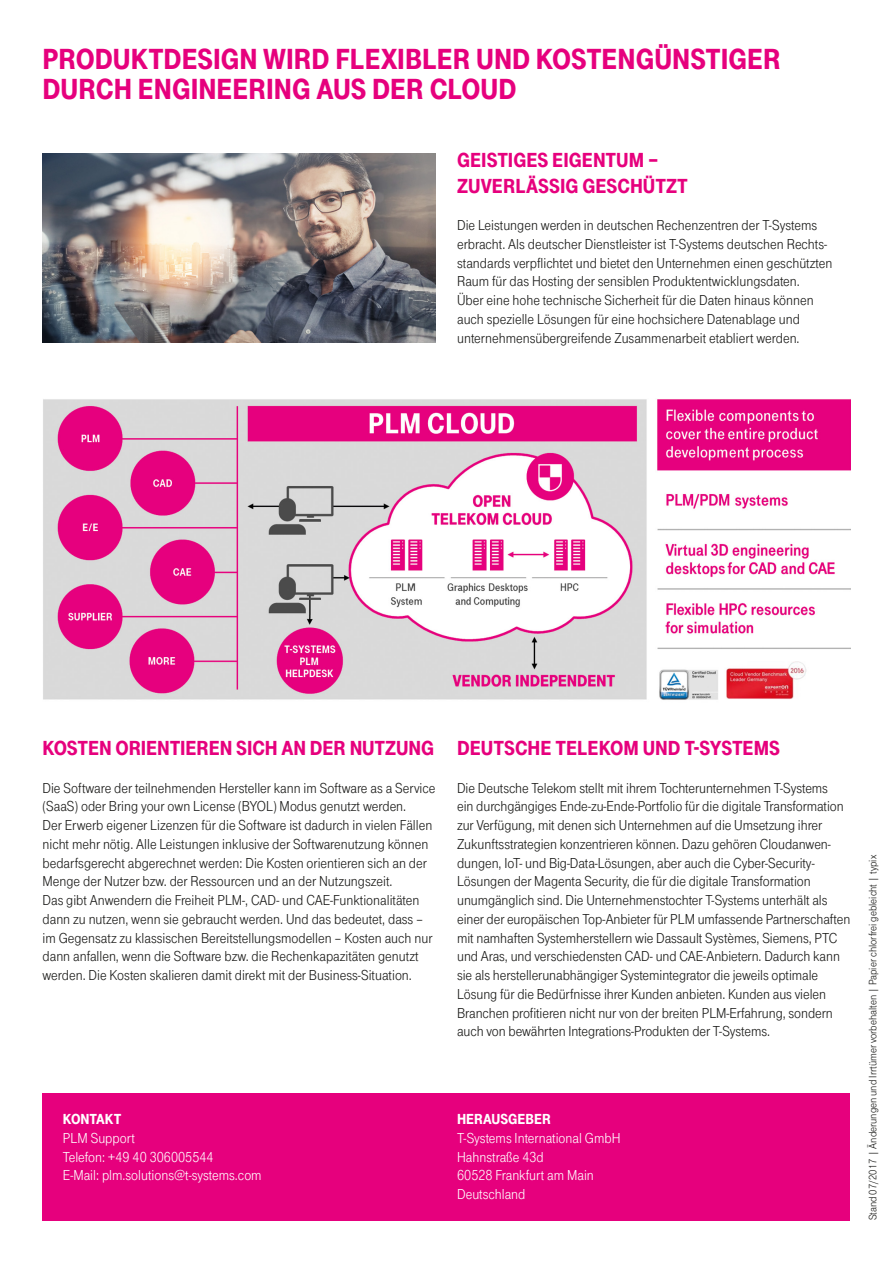
<style>
.page{position:relative;width:893px;height:1263px;background:#fff}
.page>*{position:absolute;margin:0;border:0;box-sizing:border-box;transform-origin:0 0}
.t1{font:900 30px/30px "Tele Grotesk Headline";color:#e6007d}
.t2{font:900 21px/26.2px "Tele Grotesk Headline";color:#e6007d}
.t3{font:15px/18.8px "Tele Grotesk Norm";letter-spacing:-.005em;color:#1a1a18}
.t4{font:15px/18.8px "Tele Grotesk Norm";color:#fff}
.t5{font:900 15px "Tele Grotesk Headline";color:#fff}
.t6{font:11.25px "Tele Grotesk Norm";color:#1a1a18}
</style>
<div class="page">
<img style="left:43px;top:154px;width:393px;height:189px">
<div style="left:43px;top:1093px;width:807px;height:127px;background:#e6007d"></div>
<img style="left:43px;top:399px;width:807px;height:301px">
<h1 class="t1" style="left:43px;top:44px;width:740px">PRODUKTDESIGN WIRD FLEXIBLER UND KOSTENGÜNSTIGER<br>DURCH ENGINEERING AUS DER CLOUD</h1>
<h2 class="t2" style="left:457px;top:147px;width:232px">GEISTIGES EIGENTUM –<br>ZUVERLÄSSIG GESCHÜTZT</h2>
<p class="t3" style="left:457px;top:216px;width:377px">Die Leistungen werden in deutschen Rechenzentren der T-Systems erbracht. Als deutscher Dienstleister ist T-Systems deutschen Rechts&shy;standards verpflichtet und bietet den Unternehmen einen geschützten Raum für das Hosting der sensiblen Produktentwicklungsdaten.<br>Über eine hohe technische Sicherheit für die Daten hinaus können auch spezielle Lösungen für eine hochsichere Datenablage und unternehmensübergreifende Zusammenarbeit etabliert werden.</p>
<h2 class="t2" style="left:43px;top:735px;width:393px">KOSTEN ORIENTIEREN SICH AN DER NUTZUNG</h2>
<p class="t3" style="left:43px;top:778px;width:395px">Die Software der teilnehmenden Hersteller kann im Software as a Service (SaaS) oder Bring your own License (BYOL) Modus genutzt werden.<br>Der Erwerb eigener Lizenzen für die Software ist dadurch in vielen Fällen nicht mehr nötig. Alle Leistungen inklusive der Softwarenutzung können bedarfsgerecht abgerechnet werden: Die Kosten orientieren sich an der Menge der Nutzer bzw. der Ressourcen und an der Nutzungszeit.<br>Das gibt Anwendern die Freiheit PLM-, CAD- und CAE-Funktionalitäten dann zu nutzen, wenn sie gebraucht werden. Und das bedeutet, dass – im Gegensatz zu klassischen Bereitstellungsmodellen – Kosten auch nur dann anfallen, wenn die Software bzw. die Rechenkapazitäten genutzt werden. Die Kosten skalieren damit direkt mit der Business-Situation.</p>
<p class="t5" style="left:63px;top:1111px;width:60px">KONTAKT</p>
<p class="t4" style="left:63px;top:1129px;width:200px">PLM Support<br>Telefon: +49 40 306005544<br>E-Mail: plm.solutions@t-systems.com</p>
<h2 class="t2" style="left:457px;top:735px;width:324px">DEUTSCHE TELEKOM UND T-SYSTEMS</h2>
<p class="t3" style="left:457px;top:778px;width:395px">Die Deutsche Telekom stellt mit ihrem Tochterunternehmen T-Systems<br>ein durchgängiges Ende-zu-Ende-Portfolio für die digitale Transformation zur Verfügung, mit denen sich Unternehmen auf die Umsetzung ihrer Zukunftsstrategien konzentrieren können. Dazu gehören Cloudanwen&shy;dungen, IoT- und Big-Data-Lösungen, aber auch die Cyber-Security-Lösungen der Magenta Security, die für die digitale Transformation unumgänglich sind. Die Unternehmenstochter T-Systems unterhält als einer der europäischen Top-Anbieter für PLM umfassende Partnerschaften mit namhaften Systemherstellern wie Dassault Systèmes, Siemens, PTC und Aras, und verschiedensten CAD- und CAE-Anbietern. Dadurch kann sie als herstellerunabhängiger Systemintegrator die jeweils optimale Lösung für die Bedürfnisse ihrer Kunden anbieten. Kunden aus vielen Branchen profitieren nicht nur von der breiten PLM-Erfahrung, sondern auch von bewährten Integrations-Produkten der T-Systems.</p>
<p class="t5" style="left:457px;top:1111px;width:95px">HERAUSGEBER</p>
<p class="t4" style="left:457px;top:1129px;width:165px">T-Systems International GmbH<br>Hahnstraße 43d<br>60528 Frankfurt am Main<br>Deutschland</p>
<p class="t6" style="left:866px;top:1220px;width:367px;rotate:-90deg">Stand 07/2017 | Änderungen und Irrtümer vorbehalten | Papier chlorfrei gebleicht | typix</p>
</div>
